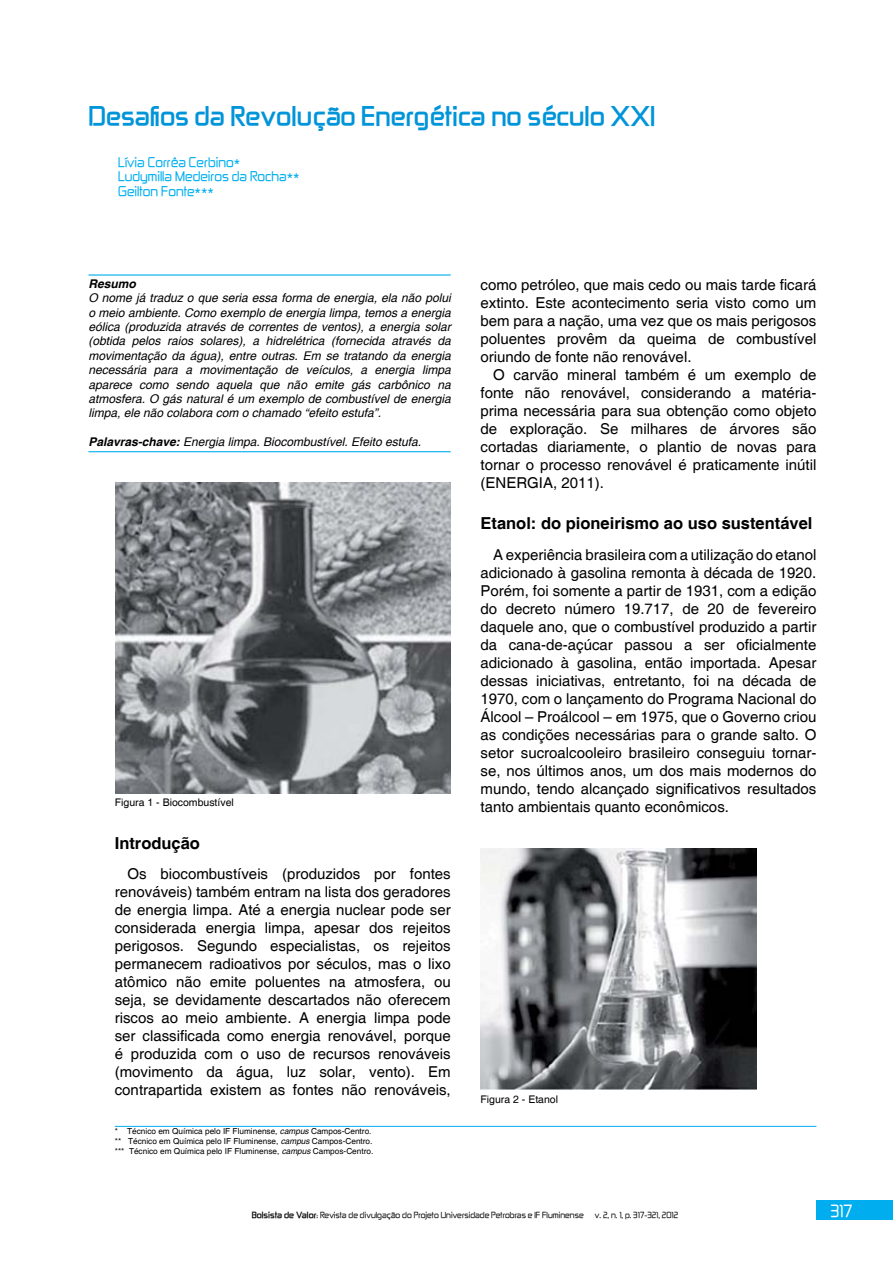
<style>
.page{position:relative;width:893px;height:1263px;background:#fff}
.page>*{position:absolute;margin:0;border:0;box-sizing:border-box;transform-origin:0 0}
.t1{font:700 22.5px "Zekton";color:#0094d9}
.t2{font:700 16.5px "Helvetica";color:#000}
.t3{font:15px/18px "Helvetica";color:#000;text-align:justify}
.t4{font:15px "Zekton";color:#fff}
.t5{font:italic 12px/14.4px "Helvetica";color:#000;text-align:justify}
.t6{font:12px/14.4px "Zekton";color:#00aeef}
.t7{font:italic 700 12px "Helvetica";color:#000}
.t8{font:10.5px "Helvetica";color:#000}
.t9{font:8.25px/9.9px "Helvetica";color:#000}
.t10{font:7.5px "Zekton";color:#000}
.s1{font-weight:700}
.s2{font-style:italic}
</style>
<div class="page">
<div style="left:816px;top:1200px;width:77px;height:19px;background:#00aeef"></div>
<hr style="left:115px;top:1126px;width:701px;height:1px;background:#00aeef">
<hr style="left:88px;top:274px;width:363px;height:2px;background:#00aeef">
<hr style="left:88px;top:451px;width:363px;height:1px;background:#00aeef">
<img style="left:116px;top:482px;width:335px;height:312px">
<img style="left:480px;top:848px;width:277px;height:241px">
<h1 class="t1" style="left:88px;top:99px;width:568px">Desafios da Revolução Energética no século XXI</h1>
<p class="t6" style="left:118px;top:154px;width:183px">Lívia Corrêa Cerbino*<br>Ludymilla Medeiros da Rocha**<br>Geilton Fonte***</p>
<p class="t7" style="left:88px;top:276px;width:49px">Resumo</p>
<p class="t5" style="left:88px;top:291px;width:364px">O nome já traduz o que seria essa forma de energia, ela não polui o meio ambiente. Como exemplo de energia limpa, temos a energia eólica (produzida através de correntes de ventos), a energia solar (obtida pelos raios solares), a hidrelétrica (fornecida através da movimentação da água), entre outras. Em se tratando da energia necessária para a movimentação de veículos, a energia limpa aparece como sendo aquela que não emite gás carbônico na atmosfera. O gás natural é um exemplo de combustível de energia limpa, ele não colabora com o chamado “efeito estufa”.</p>
<p class="t5" style="left:88px;top:435px;width:334px"><span class="s1">Palavras-chave:</span> Energia limpa. Biocombustível. Efeito estufa.</p>
<p class="t8" style="left:115px;top:796px;width:121px">Figura 1 - Biocombustível</p>
<p class="t2" style="left:115px;top:833px;width:87px">Introdução</p>
<p class="t3" style="left:115px;top:865px;width:337px;text-indent:13px">Os biocombustíveis (produzidos por fontes renováveis) também entram na lista dos geradores de energia limpa. Até a energia nuclear pode ser considerada energia limpa, apesar dos rejeitos perigosos. Segundo especialistas, os rejeitos permanecem radioativos por séculos, mas o lixo atômico não emite poluentes na atmosfera, ou seja, se devidamente descartados não oferecem riscos ao meio ambiente. A energia limpa pode ser classificada como energia renovável, porque é produzida com o uso de recursos renováveis (movimento da água, luz solar, vento). Em contrapartida existem as fontes não renováveis,</p>
<p class="t9" style="left:115px;top:1127px;width:260px">* Técnico em Química pelo IF Fluminense, <span class="s2">campus</span> Campos-Centro. ** Técnico em Química pelo IF Fluminense, <span class="s2">campus</span> Campos-Centro. *** Técnico em Química pelo IF Fluminense, <span class="s2">campus</span> Campos-Centro.</p>
<p class="t3" style="left:480px;top:276px;width:337px">como petróleo, que mais cedo ou mais tarde ficará extinto. Este acontecimento seria visto como um bem para a nação, uma vez que os mais perigosos poluentes provêm da queima de combustível oriundo de fonte não renovável.</p>
<p class="t3" style="left:480px;top:366px;width:337px;text-indent:13px">O carvão mineral também é um exemplo de fonte não renovável, considerando a matéria&shy;prima necessária para sua obtenção como objeto de exploração. Se milhares de árvores são cortadas diariamente, o plantio de novas para tornar o processo renovável é praticamente inútil (ENERGIA, 2011).</p>
<p class="t2" style="left:480px;top:513px;width:333px">Etanol: do pioneirismo ao uso sustentável</p>
<p class="t3" style="left:480px;top:546px;width:337px;text-indent:13px">A experiência brasileira com a utilização do etanol adicionado à gasolina remonta à década de 1920.<br>Porém, foi somente a partir de 1931, com a edição do decreto número 19.717, de 20 de fevereiro daquele ano, que o combustível produzido a partir da cana-de-açúcar passou a ser oficialmente adicionado à gasolina, então importada. Apesar dessas iniciativas, entretanto, foi na década de 1970, com o lançamento do Programa Nacional do Álcool – Proálcool – em 1975, que o Governo criou as condições necessárias para o grande salto. O setor sucroalcooleiro brasileiro conseguiu tornar&shy;se, nos últimos anos, um dos mais modernos do mundo, tendo alcançado significativos resultados tanto ambientais quanto econômicos.</p>
<p class="t8" style="left:480px;top:1093px;width:79px">Figura 2 - Etanol</p>
<p class="t10" style="left:252px;top:1210px;width:333px"><span class="s1">Bolsista de Valor</span>: Revista de divulgação do Projeto Universidade Petrobras e IF Fluminense</p>
<p class="t10" style="left:595px;top:1210px;width:85px">v. 2, n. 1, p. 317-321, 2012</p>
<p class="t4" style="left:830px;top:1200px;width:24px">317</p>
</div>
